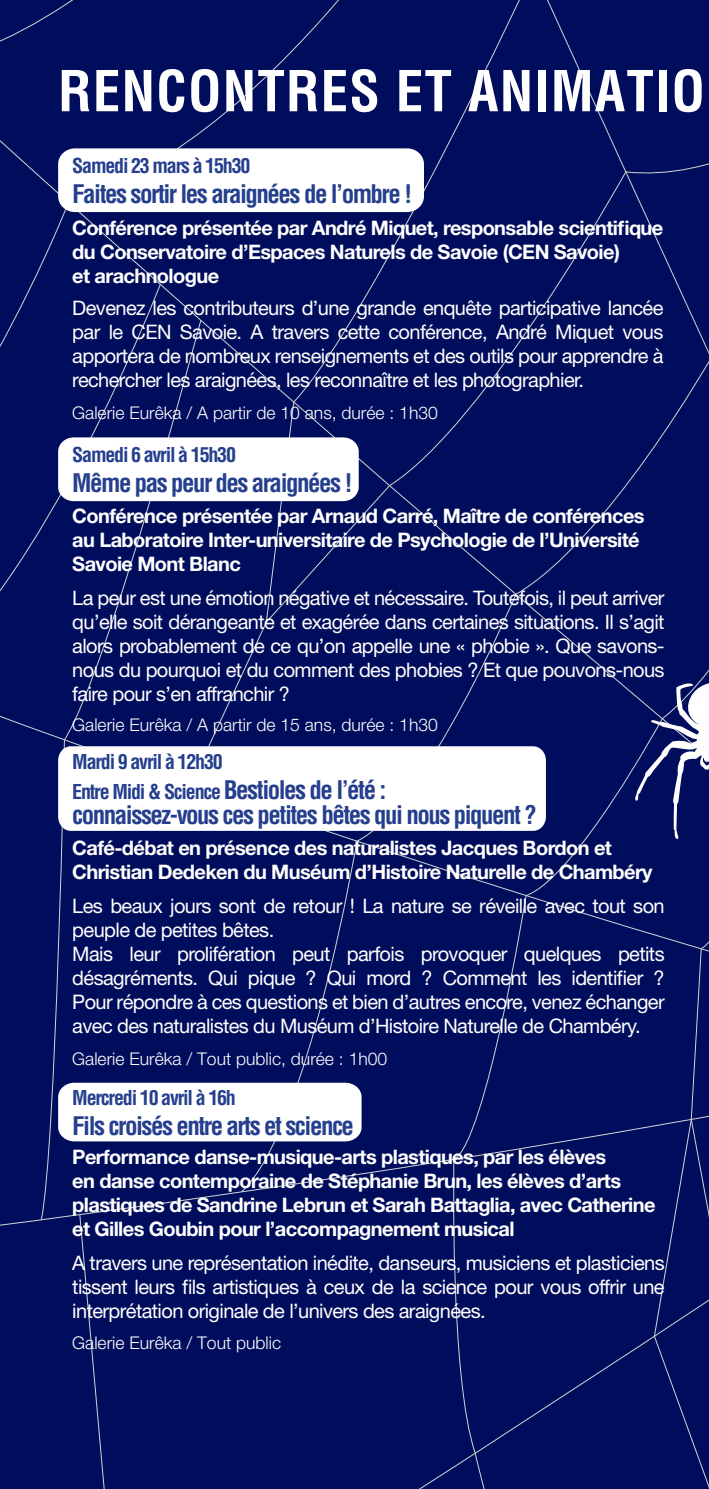
<style>
.page{position:relative;width:709px;height:1489px;background:#fff}
.page>*{position:absolute;margin:0;border:0;box-sizing:border-box;transform-origin:0 0}
.t1{font:700 condensed 55px "Helvetica";letter-spacing:.02em;color:#fff}
.t2{font:700 condensed 25px "Helvetica";letter-spacing:-.06em;color:#253f8e}
.Style_de_paragraphe{font:20px/24px "Helvetica Neue";letter-spacing:-.03em;color:#fff;text-align:justify}
.t3{font:700 20px/24px "Helvetica Neue";letter-spacing:-.03em;color:#fff}
.t4{font:700 condensed 20px "Helvetica";letter-spacing:-.06em;color:#253f8e}
.t5{font:300 17.5px "Helvetica Neue";color:#fff}
.s1{font-size:25px}
</style>
<div class="page">
<div style="left:0;top:0;width:709px;height:1488px;background:#000d5c"></div>
<div style="left:58px;top:148px;width:366px;height:64px;background:#fff;border-radius:16px"></div>
<div style="left:58px;top:437px;width:301px;height:64px;background:#fff;border-radius:15px"></div>
<div style="left:58px;top:746px;width:488px;height:84px;background:#fff;border-radius:13px"></div>
<svg style="left:58px;top:1082px;width:303px;height:59px"></svg>
<svg style="left:634px;top:641px;width:75px;height:847px;background:#0c1863"></svg>
<p class="t1" style="left:58px;top:58px;width:648px">RENCONTRES ET ANIMATIO</p>
<p class="t4" style="left:72px;top:153px;width:180px">Samedi 23 mars à 15h30</p>
<p class="t2" style="left:72px;top:179px;width:342px">Faites sortir les araignées de l’ombre !</p>
<p class="t3" style="left:72px;top:215px;width:592px">Conférence présentée par André Miquet, responsable scientifique du Conservatoire d’Espaces Naturels de Savoie (CEN Savoie)<br>et arachnologue</p>
<p class="Style_de_paragraphe" style="left:72px;top:296px;width:592px">Devenez les contributeurs d’une grande enquête participative lancée par le CEN Savoie. A travers cette conférence, André Miquet vous apportera de nombreux renseignements et des outils pour apprendre à rechercher les araignées, les reconnaître et les photographier.</p>
<p class="t5" style="left:72px;top:402px;width:367px">Galerie Eurêka / A partir de 10 ans, durée : 1h30</p>
<p class="t4" style="left:72px;top:442px;width:165px">Samedi 6 avril à 15h30</p>
<p class="t2" style="left:72px;top:467px;width:282px">Même pas peur des araignées !</p>
<p class="t3" style="left:72px;top:503px;width:574px">Conférence présentée par Arnaud Carré, Maître de conférences au Laboratoire Inter-universitaire de Psychologie de l’Université<br>Savoie Mont Blanc</p>
<p class="Style_de_paragraphe" style="left:72px;top:585px;width:594px">La peur est une émotion négative et nécessaire. Toutefois, il peut arriver qu’elle soit dérangeante et exagérée dans certaines situations. Il s’agit alors probablement de ce qu’on appelle une « phobie ». Que savons&shy;nous du pourquoi et du comment des phobies ? Et que pouvons-nous faire pour s’en affranchir ?</p>
<p class="t5" style="left:72px;top:714px;width:367px">Galerie Eurêka / A partir de 15 ans, durée : 1h30</p>
<p class="t4" style="left:72px;top:749px;width:152px">Mardi 9 avril à 12h30</p>
<p class="t4" style="left:72px;top:779px;width:315px">Entre Midi &amp; Science <span class="s1">Bestioles de l’été :</span></p>
<p class="t2" style="left:72px;top:799px;width:466px">connaissez-vous ces petites bêtes qui nous piquent ?</p>
<p class="t3" style="left:72px;top:835px;width:582px">Café-débat en présence des naturalistes Jacques Bordon et<br>Christian Dedeken du Muséum d’Histoire Naturelle de Chambéry</p>
<p class="Style_de_paragraphe" style="left:72px;top:893px;width:594px">Les beaux jours sont de retour ! La nature se réveille avec tout son peuple de petites bêtes.</p>
<p class="Style_de_paragraphe" style="left:72px;top:941px;width:594px">Mais leur prolifération peut parfois provoquer quelques petits désagréments. Qui pique ? Qui mord ? Comment les identifier ?<br>Pour répondre à ces questions et bien d’autres encore, venez échanger avec des naturalistes du Muséum d’Histoire Naturelle de Chambéry.</p>
<p class="t5" style="left:72px;top:1047px;width:316px">Galerie Eurêka / Tout public, durée : 1h00</p>
<p class="t4" style="left:72px;top:1085px;width:165px">Mercredi 10 avril à 16h</p>
<p class="t2" style="left:72px;top:1110px;width:283px">Fils croisés entre arts et science</p>
<p class="t3" style="left:72px;top:1144px;width:584px">Performance danse-musique-arts plastiques, par les élèves<br>en danse contemporaine de Stéphanie Brun, les élèves d’arts plastiques de Sandrine Lebrun et Sarah Battaglia, avec Catherine et Gilles Goubin pour l’accompagnement musical</p>
<p class="Style_de_paragraphe" style="left:72px;top:1250px;width:594px">A travers une représentation inédite, danseurs, musiciens et plasticiens tissent leurs fils artistiques à ceux de la science pour vous offrir une interprétation originale de l’univers des araignées.</p>
<p class="t5" style="left:72px;top:1331px;width:210px">Galerie Eurêka / Tout public</p>
</div>
